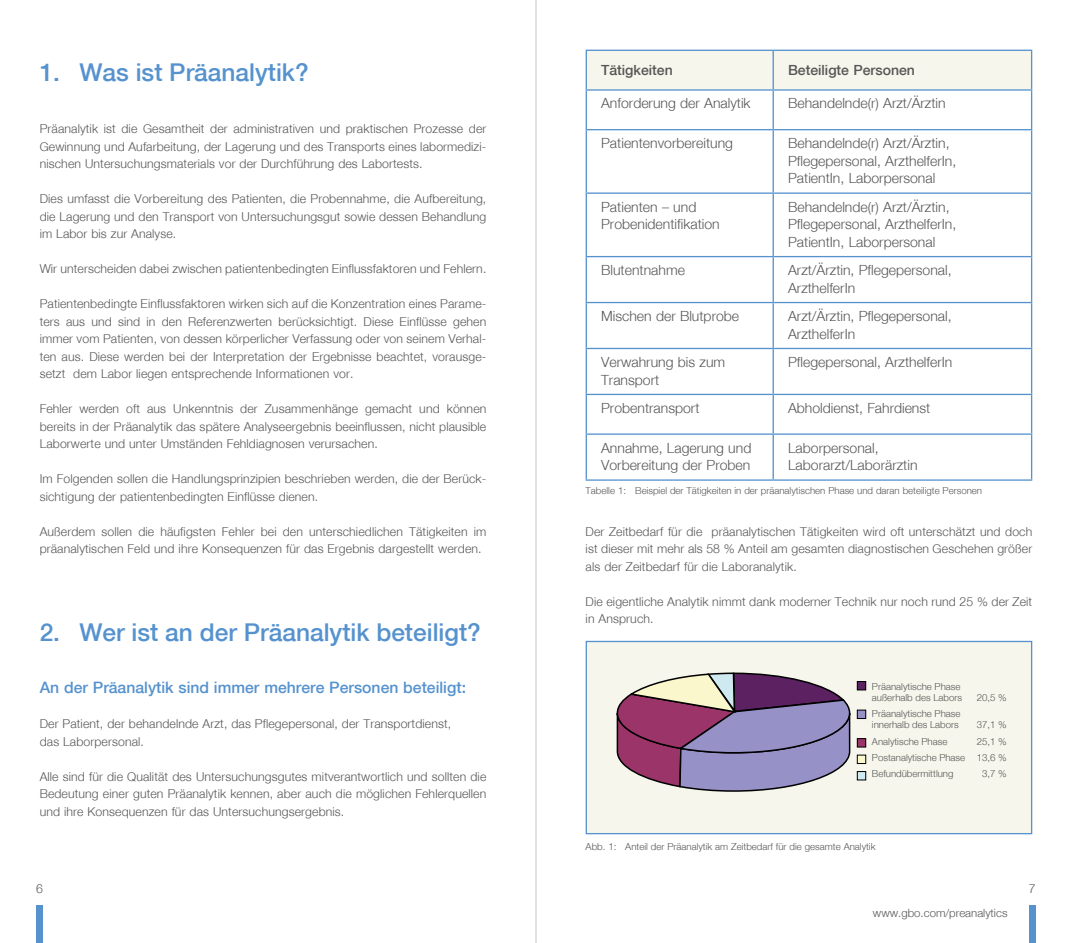
<style>
.page{position:relative;width:1072px;height:943px;background:#fff}
.page>*{position:absolute;margin:0;border:0;box-sizing:border-box;transform-origin:0 0}
.t1{font:24.5px "Helvneumed";color:#5592ce}
.t2{font:15.75px "Helvneumed";color:#5592ce}
.t3{font:14px/17.5px "Helvneulig";color:#565656}
.t4{font:14px "Helvneumed";color:#565656}
.t5{font:12.25px/17.5px "Helvneulig";letter-spacing:.01em;color:#565656;text-align:justify}
.t6{font:11.38px "Helvneulig";color:#565656}
.t7{font:9.62px/11px "Helvneulig";color:#565656}
</style>
<div class="page">
<div style="left:37px;top:905px;width:6px;height:38px;background:#5592ce"></div>
<div style="left:1029px;top:905px;width:6px;height:38px;background:#5592ce"></div>
<div style="left:587px;top:51px;width:443px;height:38px;background:#f6f6ec"></div>
<hr style="left:585px;top:50px;width:188px;height:1px;background:#5592ce">
<hr style="left:585px;top:51px;width:2px;height:38px;background:#5592ce">
<hr style="left:773px;top:50px;width:259px;height:1px;background:#5592ce">
<hr style="left:772px;top:51px;width:2px;height:38px;background:#5592ce">
<hr style="left:1030px;top:51px;width:2px;height:38px;background:#5592ce">
<hr style="left:585px;top:130px;width:2px;height:62px;background:#5592ce">
<hr style="left:772px;top:130px;width:2px;height:62px;background:#5592ce">
<hr style="left:1030px;top:130px;width:2px;height:62px;background:#5592ce">
<hr style="left:585px;top:192px;width:188px;height:2px;background:#5592ce">
<hr style="left:585px;top:194px;width:2px;height:62px;background:#5592ce">
<hr style="left:773px;top:192px;width:259px;height:2px;background:#5592ce">
<hr style="left:772px;top:194px;width:2px;height:62px;background:#5592ce">
<hr style="left:1030px;top:194px;width:2px;height:62px;background:#5592ce">
<hr style="left:585px;top:256px;width:188px;height:1px;background:#5592ce">
<hr style="left:585px;top:257px;width:2px;height:45px;background:#5592ce">
<hr style="left:773px;top:256px;width:259px;height:1px;background:#5592ce">
<hr style="left:772px;top:257px;width:2px;height:45px;background:#5592ce">
<hr style="left:1030px;top:257px;width:2px;height:45px;background:#5592ce">
<hr style="left:585px;top:302px;width:188px;height:1px;background:#5592ce">
<hr style="left:585px;top:303px;width:2px;height:45px;background:#5592ce">
<hr style="left:773px;top:302px;width:259px;height:1px;background:#5592ce">
<hr style="left:772px;top:303px;width:2px;height:45px;background:#5592ce">
<hr style="left:1030px;top:303px;width:2px;height:45px;background:#5592ce">
<hr style="left:585px;top:348px;width:188px;height:1px;background:#5592ce">
<hr style="left:585px;top:349px;width:2px;height:45px;background:#5592ce">
<hr style="left:773px;top:348px;width:259px;height:1px;background:#5592ce">
<hr style="left:772px;top:349px;width:2px;height:45px;background:#5592ce">
<hr style="left:1030px;top:349px;width:2px;height:45px;background:#5592ce">
<hr style="left:585px;top:394px;width:188px;height:1px;background:#5592ce">
<hr style="left:585px;top:395px;width:2px;height:38px;background:#5592ce">
<hr style="left:773px;top:394px;width:259px;height:1px;background:#5592ce">
<hr style="left:772px;top:395px;width:2px;height:38px;background:#5592ce">
<hr style="left:1030px;top:395px;width:2px;height:38px;background:#5592ce">
<hr style="left:585px;top:433px;width:188px;height:2px;background:#5592ce">
<hr style="left:585px;top:435px;width:2px;height:44px;background:#5592ce">
<hr style="left:773px;top:433px;width:259px;height:2px;background:#5592ce">
<hr style="left:772px;top:435px;width:2px;height:44px;background:#5592ce">
<hr style="left:1030px;top:435px;width:2px;height:44px;background:#5592ce">
<hr style="left:585px;top:479px;width:188px;height:1px;background:#5592ce">
<hr style="left:773px;top:479px;width:259px;height:1px;background:#5592ce">
<hr style="left:585px;top:89px;width:188px;height:2px;background:#5592ce">
<hr style="left:585px;top:91px;width:2px;height:38px;background:#5592ce">
<hr style="left:773px;top:89px;width:259px;height:2px;background:#5592ce">
<hr style="left:772px;top:91px;width:2px;height:38px;background:#5592ce">
<hr style="left:1030px;top:91px;width:2px;height:38px;background:#5592ce">
<hr style="left:585px;top:129px;width:188px;height:1px;background:#5592ce">
<hr style="left:773px;top:129px;width:259px;height:1px;background:#5592ce">
<div style="left:585px;top:641px;width:447px;height:193px;background:#f6f6ec;border:1px solid #5592ce"></div>
<svg style="left:616px;top:672px;width:235px;height:119px;background:#9c80a2"></svg>
<div style="left:857px;top:681px;width:8px;height:9px;background:#5b2160"></div>
<div style="left:857px;top:681px;width:9px;height:9px;border:1px solid #000"></div>
<div style="left:857px;top:710px;width:8px;height:8px;background:#9692c7"></div>
<div style="left:857px;top:709px;width:9px;height:10px;border:1px solid #000"></div>
<div style="left:857px;top:738px;width:8px;height:9px;background:#9b3469"></div>
<div style="left:857px;top:738px;width:9px;height:9px;border:1px solid #000"></div>
<div style="left:857px;top:755px;width:8px;height:8px;background:#fbf7cd"></div>
<div style="left:857px;top:754px;width:9px;height:10px;border:1px solid #000"></div>
<div style="left:857px;top:771px;width:8px;height:9px;background:#cee9ef"></div>
<div style="left:857px;top:771px;width:9px;height:9px;border:1px solid #000"></div>
<hr style="left:535px;top:0;width:1px;height:943px;background:#c5c6c6">
<h1 class="t1" style="left:40px;top:57px;width:270px">1. Was ist Präanalytik?</h1>
<p class="t5" style="left:40px;top:120px;width:448px">Präanalytik ist die Gesamtheit der administrativen und praktischen Prozesse der Gewinnung und Aufarbeitung, der Lagerung und des Transports eines labormedizi&shy;nischen Untersuchungsmaterials vor der Durchführung des Labortests.</p>
<p class="t5" style="left:40px;top:190px;width:448px">Dies umfasst die Vorbereitung des Patienten, die Probennahme, die Aufbereitung, die Lagerung und den Transport von Untersuchungsgut sowie dessen Behandlung im Labor bis zur Analyse.</p>
<p class="t5" style="left:40px;top:260px;width:448px">Wir unterscheiden dabei zwischen patientenbedingten Einflussfaktoren und Fehlern.</p>
<p class="t5" style="left:40px;top:295px;width:448px">Patientenbedingte Einflussfaktoren wirken sich auf die Konzentration eines Parame&shy;ters aus und sind in den Referenzwerten berücksichtigt. Diese Einflüsse gehen immer vom Patienten, von dessen körperlicher Verfassung oder von seinem Verhal&shy;ten aus. Diese werden bei der Interpretation der Ergebnisse beachtet, vorausge&shy;setzt dem Labor liegen entsprechende Informationen vor.</p>
<p class="t5" style="left:40px;top:400px;width:448px">Fehler werden oft aus Unkenntnis der Zusammenhänge gemacht und können bereits in der Präanalytik das spätere Analyseergebnis beeinflussen, nicht plausible Laborwerte und unter Umständen Fehldiagnosen verursachen.</p>
<p class="t5" style="left:40px;top:470px;width:448px">Im Folgenden sollen die Handlungsprinzipien beschrieben werden, die der Berück&shy;sichtigung der patientenbedingten Einflüsse dienen.</p>
<p class="t5" style="left:40px;top:522px;width:448px">Außerdem sollen die häufigsten Fehler bei den unterschiedlichen Tätigkeiten im präanalytischen Feld und ihre Konsequenzen für das Ergebnis dargestellt werden.</p>
<h1 class="t1" style="left:40px;top:617px;width:442px">2. Wer ist an der Präanalytik beteiligt?</h1>
<p class="t2" style="left:40px;top:678px;width:428px">An der Präanalytik sind immer mehrere Personen beteiligt:</p>
<p class="t5" style="left:40px;top:715px;width:413px">Der Patient, der behandelnde Arzt, das Pflegepersonal, der Transportdienst, das Laborpersonal.</p>
<p class="t5" style="left:40px;top:767px;width:448px">Alle sind für die Qualität des Untersuchungsgutes mitverantwortlich und sollten die Bedeutung einer guten Präanalytik kennen, aber auch die möglichen Fehlerquellen und ihre Konsequenzen für das Untersuchungsergebnis.</p>
<p class="t4" style="left:601px;top:61px;width:73px">Tätigkeiten</p>
<p class="t4" style="left:788px;top:61px;width:128px">Beteiligte Personen</p>
<p class="t3" style="left:601px;top:94px;width:151px">Anforderung der Analytik</p>
<p class="t3" style="left:788px;top:94px;width:159px">Behandelnde(r) Arzt/Ärztin</p>
<p class="t3" style="left:601px;top:134px;width:133px">Patientenvorbereitung</p>
<p class="t3" style="left:788px;top:134px;width:170px">Behandelnde(r) Arzt/Ärztin,<br>Pflegepersonal, ArzthelferIn,<br>PatientIn, Laborpersonal</p>
<p class="t3" style="left:601px;top:198px;width:120px">Patienten – und<br>Probenidentifikation</p>
<p class="t3" style="left:788px;top:198px;width:170px">Behandelnde(r) Arzt/Ärztin,<br>Pflegepersonal, ArzthelferIn,<br>PatientIn, Laborpersonal</p>
<p class="t3" style="left:601px;top:261px;width:85px">Blutentnahme</p>
<p class="t3" style="left:788px;top:261px;width:165px">Arzt/Ärztin, Pflegepersonal,<br>ArzthelferIn</p>
<p class="t3" style="left:601px;top:307px;width:139px">Mischen der Blutprobe</p>
<p class="t3" style="left:788px;top:307px;width:165px">Arzt/Ärztin, Pflegepersonal,<br>ArzthelferIn</p>
<p class="t3" style="left:601px;top:353px;width:125px">Verwahrung bis zum<br>Transport</p>
<p class="t3" style="left:788px;top:353px;width:166px">Pflegepersonal, ArzthelferIn</p>
<p class="t3" style="left:601px;top:399px;width:100px">Probentransport</p>
<p class="t3" style="left:788px;top:399px;width:144px">Abholdienst, Fahrdienst</p>
<p class="t3" style="left:601px;top:438px;width:152px">Annahme, Lagerung und<br>Vorbereitung der Proben</p>
<p class="t3" style="left:788px;top:438px;width:131px">Laborpersonal,<br>Laborarzt/Laborärztin</p>
<p class="t7" style="left:585px;top:485px;width:398px">Tabelle 1: Beispiel der Tätigkeiten in der präanalytischen Phase und daran beteiligte Personen</p>
<p class="t5" style="left:585px;top:522px;width:448px">Der Zeitbedarf für die präanalytischen Tätigkeiten wird oft unterschätzt und doch ist dieser mit mehr als 58 % Anteil am gesamten diagnostischen Geschehen größer als der Zeitbedarf für die Laboranalytik.</p>
<p class="t5" style="left:585px;top:592px;width:448px">Die eigentliche Analytik nimmt dank moderner Technik nur noch rund 25 % der Zeit in Anspruch.</p>
<p class="t7" style="left:872px;top:681px;width:92px">Präanalytische Phase außerhalb des Labors</p>
<p class="t7" style="left:976px;top:692px;width:31px">20,5 %</p>
<p class="t7" style="left:872px;top:708px;width:90px">Präanalytische Phase innerhalb des Labors</p>
<p class="t7" style="left:976px;top:719px;width:31px">37,1 %</p>
<p class="t7" style="left:872px;top:735px;width:77px">Analytische Phase</p>
<p class="t7" style="left:872px;top:733px;width:136px;line-height:16.3px;text-align:justify;text-indent:105px">25,1 % Postanalytische Phase 13,6 % Befundübermittlung</p>
<p class="t7" style="left:982px;top:768px;width:26px">3,7 %</p>
<p class="t7" style="left:585px;top:841px;width:291px">Abb. 1: Anteil der Präanalytik am Zeitbedarf für die gesamte Analytik</p>
<p class="t5" style="left:36px;top:879px;width:8px">6</p>
<p class="t5" style="left:1028px;top:879px;width:8px">7</p>
<p class="t6" style="left:873px;top:905px;width:136px">www.gbo.com/preanalytics</p>
</div>
